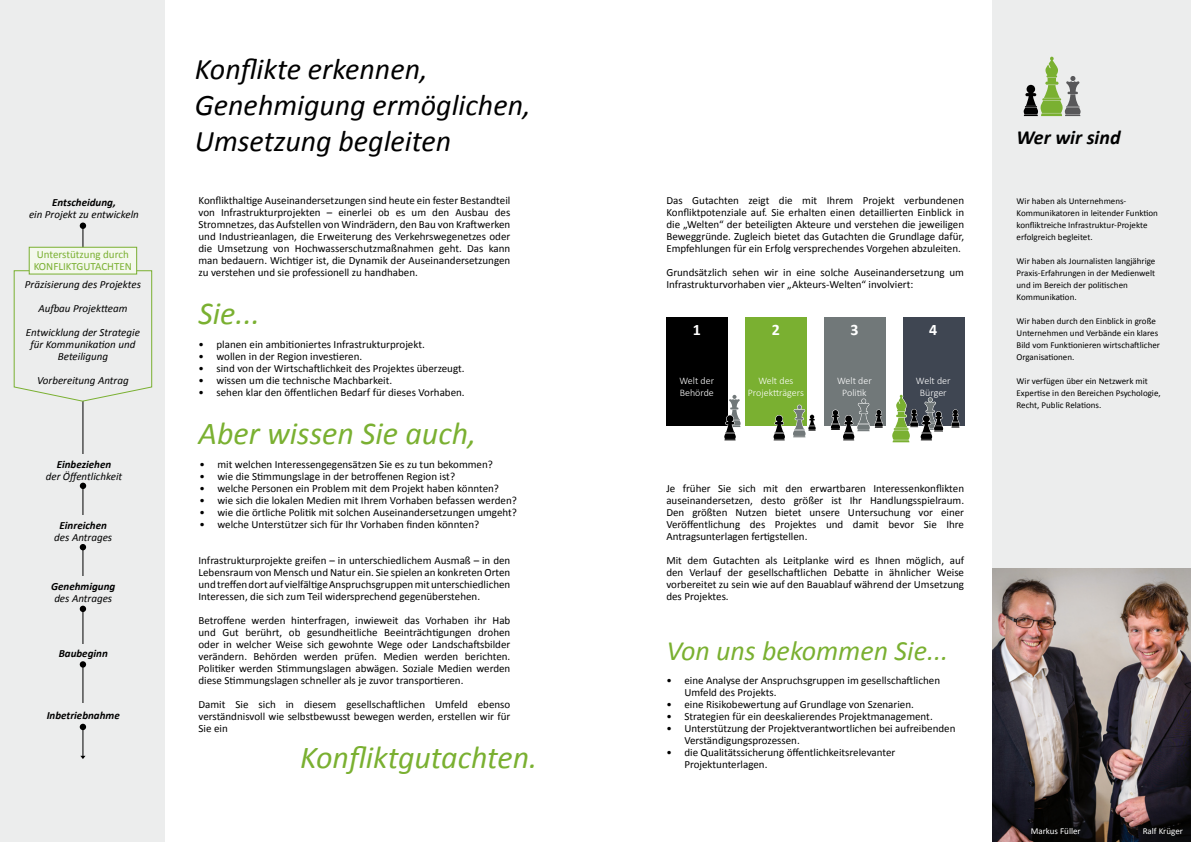
<style>
.page{position:relative;width:1191px;height:842px;background:#fff}
.page>*{position:absolute;margin:0;border:0;box-sizing:border-box;transform-origin:0 0}
.t1{font:italic 32px "Calibri";color:#7ab031}
.t2{font:italic 30px/36px "Calibri";color:#000}
.t3{font:italic 28px "Calibri";color:#7ab031}
.t4{font:italic 700 20px "Calibri";color:#000}
.t5{font:700 16px "Calibri";color:#fff}
.t6{font:11px/12px "Calibri";color:#000;text-align:justify}
.t7{font:italic 11px/24px "Calibri";color:#000;text-align:center}
.t8{font:italic 700 11px "Calibri";color:#000}
.t9{font:11px/12px "Calibri";color:#7ab031}
.t10{font:300 10px/12px "Calibri";color:#fff;text-align:center}
.t11{font:9px/12px "Calibri";color:#000}
.t12{font:9px "Calibri";color:#fff}
</style>
<div class="page">
<div style="left:666px;top:317px;width:61px;height:108px;background:#000"></div>
<div style="left:745px;top:317px;width:61px;height:108px;background:#7ab031"></div>
<div style="left:824px;top:317px;width:61px;height:108px;background:#717879"></div>
<div style="left:903px;top:317px;width:61px;height:108px;background:#3f4652"></div>
<div style="left:992px;top:0;width:199px;height:842px;background:#eceded"></div>
<div style="left:0;top:0;width:164px;height:842px;background:#eceded"></div>
<img style="left:992px;top:569px;width:199px;height:273px">
<svg style="left:1023px;top:57px;width:57px;height:59px"></svg>
<svg style="left:792px;top:405px;width:23px;height:33px"></svg>
<svg style="left:714px;top:395px;width:26px;height:46px"></svg>
<svg style="left:772px;top:415px;width:13px;height:26px"></svg>
<svg style="left:829px;top:399px;width:54px;height:42px"></svg>
<svg style="left:892px;top:394px;width:52px;height:49px"></svg>
<svg style="left:950px;top:409px;width:10px;height:19px"></svg>
<hr style="left:82px;top:226px;width:1px;height:531px;background:#000">
<svg style="left:80px;top:223px;width:6px;height:6px"></svg>
<svg style="left:13px;top:270px;width:140px;height:132px"></svg>
<div style="left:29px;top:247px;width:108px;height:28px;background:#f4f8ed;border:1px solid #7ab031"></div>
<div style="left:18px;top:516px;width:131px;height:30px;background:#eceded"></div>
<svg style="left:80px;top:544px;width:6px;height:6px"></svg>
<div style="left:18px;top:577px;width:131px;height:30px;background:#eceded"></div>
<svg style="left:80px;top:606px;width:6px;height:6px"></svg>
<div style="left:18px;top:644px;width:131px;height:17px;background:#eceded"></div>
<div style="left:80px;top:661px;width:6px;height:7px;background:#000;border-radius:50%"></div>
<div style="left:18px;top:704px;width:131px;height:22px;background:#eceded"></div>
<svg style="left:80px;top:724px;width:6px;height:6px"></svg>
<div style="left:18px;top:454px;width:132px;height:31px;background:#eceded"></div>
<svg style="left:80px;top:483px;width:6px;height:6px"></svg>
<p class="t8" style="left:52px;top:195px;width:65px">Entscheidung,</p>
<p class="t7" style="left:29px;top:201px;width:111px">ein Projekt zu entwickeln</p>
<p class="t9" style="left:34px;top:249px;width:100px">Unterstützung durch<br>KONFLIKTGUTACHTEN</p>
<p class="t7" style="left:25px;top:272px;width:117px">Präzisierung des Projektes<br>Aufbau Projektteam<br>Entwicklung der Strategie</p>
<p class="t7" style="left:31px;top:338px;width:106px;line-height:12px">für Kommunikation und<br>Beteiligung</p>
<p class="t7" style="left:37px;top:368px;width:93px">Vorbereitung Antrag</p>
<p class="t8" style="left:57px;top:457px;width:56px">Einbeziehen</p>
<p class="t7" style="left:46px;top:464px;width:78px">der Öffentlichkeit</p>
<p class="t8" style="left:60px;top:518px;width:49px">Einreichen</p>
<p class="t7" style="left:54px;top:525px;width:59px">des Antrages</p>
<p class="t8" style="left:51px;top:579px;width:66px">Genehmigung</p>
<p class="t7" style="left:54px;top:586px;width:59px">des Antrages</p>
<p class="t8" style="left:59px;top:646px;width:51px">Baubeginn</p>
<p class="t8" style="left:47px;top:708px;width:75px">Inbetriebnahme</p>
<h2 class="t2" style="left:195px;top:50px;width:337px">Konflikte erkennen,<br>Genehmigung ermöglichen,<br>Umsetzung begleiten</h2>
<p class="t6" style="left:198px;top:194px;width:313px">Konflikthaltige Auseinandersetzungen sind heute ein fester Bestandteil von Infrastrukturprojekten – einerlei ob es um den Ausbau des Stromnetzes, das Aufstellen von Windrädern, den Bau von Kraftwerken und Industrieanlagen, die Erweiterung des Verkehrswegenetzes oder die Umsetzung von Hochwasserschutzmaßnahmen geht. Das kann man bedauern. Wichtiger ist, die Dynamik der Auseinandersetzungen zu verstehen und sie professionell zu handhaben.</p>
<h1 class="t1" style="left:198px;top:292px;width:63px">Sie...</h1>
<p class="t6" style="left:198px;top:338px;width:228px">• planen ein ambitioniertes Infrastrukturprojekt.</p>
<p class="t6" style="left:198px;top:350px;width:165px">• wollen in der Region investieren.</p>
<p class="t6" style="left:198px;top:362px;width:267px">• sind von der Wirtschaftlichkeit des Projektes überzeugt.</p>
<p class="t6" style="left:198px;top:374px;width:195px">• wissen um die technische Machbarkeit.</p>
<p class="t6" style="left:198px;top:386px;width:268px">• sehen klar den öffentlichen Bedarf für dieses Vorhaben.</p>
<h1 class="t1" style="left:198px;top:412px;width:279px">Aber wissen Sie auch,</h1>
<p class="t6" style="left:199px;top:458px;width:295px">• mit welchen Interessengegensätzen Sie es zu tun bekommen?</p>
<p class="t6" style="left:199px;top:470px;width:257px">• wie die Stimmungslage in der betroffenen Region ist?</p>
<p class="t6" style="left:199px;top:482px;width:301px">• welche Personen ein Problem mit dem Projekt haben könnten?</p>
<p class="t6" style="left:199px;top:494px;width:319px">• wie sich die lokalen Medien mit Ihrem Vorhaben befassen werden?</p>
<p class="t6" style="left:199px;top:506px;width:319px">• wie die örtliche Politik mit solchen Auseinandersetzungen umgeht?</p>
<p class="t6" style="left:199px;top:518px;width:281px">• welche Unterstützer sich für Ihr Vorhaben finden könnten?</p>
<p class="t6" style="left:198px;top:554px;width:313px">Infrastrukturprojekte greifen – in unterschiedlichem Ausmaß – in den Lebensraum von Mensch und Natur ein. Sie spielen an konkreten Orten und treffen dort auf vielfältige Anspruchsgruppen mit unterschiedlichen Interessen, die sich zum Teil widersprechend gegenüberstehen.</p>
<p class="t6" style="left:198px;top:614px;width:313px">Betroffene werden hinterfragen, inwieweit das Vorhaben ihr Hab und Gut berührt, ob gesundheitliche Beeinträchtigungen drohen oder in welcher Weise sich gewohnte Wege oder Landschaftsbilder verändern. Behörden werden prüfen. Medien werden berichten.<br>Politiker werden Stimmungslagen abwägen. Soziale Medien werden diese Stimmungslagen schneller als je zuvor transportieren.</p>
<p class="t6" style="left:198px;top:698px;width:313px">Damit Sie sich in diesem gesellschaftlichen Umfeld ebenso verständnisvoll wie selbstbewusst bewegen werden, erstellen wir für Sie ein</p>
<h1 class="t1" style="left:300px;top:736px;width:239px">Konfliktgutachten.</h1>
<p class="t6" style="left:666px;top:194px;width:299px">Das Gutachten zeigt die mit Ihrem Projekt verbundenen Konfliktpotenziale auf. Sie erhalten einen detaillierten Einblick in die „Welten“ der beteiligten Akteure und verstehen die jeweiligen Beweggründe. Zugleich bietet das Gutachten die Grundlage dafür, Empfehlungen für ein Erfolg versprechendes Vorgehen abzuleiten.</p>
<p class="t6" style="left:666px;top:266px;width:299px">Grundsätzlich sehen wir in eine solche Auseinandersetzung um<br>Infrastrukturvorhaben vier „Akteurs-Welten“ involviert:</p>
<h3 class="t5" style="left:692px;top:320px;width:10px">1</h3>
<p class="t10" style="left:679px;top:374px;width:36px;text-align:left">Welt der<br>Behörde</p>
<h3 class="t5" style="left:772px;top:320px;width:10px">2</h3>
<p class="t10" style="left:748px;top:374px;width:57px">Welt des<br>Projektträgers</p>
<h3 class="t5" style="left:850px;top:320px;width:10px">3</h3>
<p class="t10" style="left:837px;top:374px;width:36px">Welt der<br>Politik</p>
<h3 class="t5" style="left:929px;top:320px;width:10px">4</h3>
<p class="t10" style="left:916px;top:374px;width:36px">Welt der<br>Bürger</p>
<p class="t6" style="left:666px;top:482px;width:299px">Je früher Sie sich mit den erwartbaren Interessenkonflikten auseinandersetzen, desto größer ist Ihr Handlungsspielraum.<br>Den größten Nutzen bietet unsere Untersuchung vor einer Veröffentlichung des Projektes und damit bevor Sie Ihre Antragsunterlagen fertigstellen.</p>
<p class="t6" style="left:666px;top:554px;width:299px">Mit dem Gutachten als Leitplanke wird es Ihnen möglich, auf den Verlauf der gesellschaftlichen Debatte in ähnlicher Weise vorbereitet zu sein wie auf den Bauablauf während der Umsetzung des Projektes.</p>
<h3 class="t3" style="left:666px;top:632px;width:283px">Von uns bekommen Sie...</h3>
<p class="t6" style="left:684px;top:674px;width:257px;text-indent:-18px">• eine Analyse der Anspruchsgruppen im gesellschaftlichen<br>Umfeld des Projekts.</p>
<p class="t6" style="left:666px;top:698px;width:249px">• eine Risikobewertung auf Grundlage von Szenarien.</p>
<p class="t6" style="left:666px;top:710px;width:268px">• Strategien für ein deeskalierendes Projektmanagement.</p>
<p class="t6" style="left:684px;top:722px;width:272px;text-indent:-18px">• Unterstützung der Projektverantwortlichen bei aufreibenden<br>Verständigungsprozessen.</p>
<p class="t6" style="left:684px;top:746px;width:212px;text-indent:-18px">• die Qualitätssicherung öffentlichkeitsrelevanter<br>Projektunterlagen.</p>
<h3 class="t4" style="left:1016px;top:125px;width:106px">Wer wir sind</h3>
<p class="t11" style="left:1016px;top:195px;width:143px">Wir haben als Unternehmens-Kommunikatoren in leitender Funktion konfliktreiche Infrastruktur-Projekte erfolgreich begleitet.</p>
<p class="t11" style="left:1016px;top:255px;width:140px">Wir haben als Journalisten langjährige<br>Praxis-Erfahrungen in der Medienwelt und im Bereich der politischen<br>Kommunikation.</p>
<p class="t11" style="left:1016px;top:315px;width:145px">Wir haben durch den Einblick in große Unternehmen und Verbände ein klares Bild vom Funktionieren wirtschaftlicher Organisationen.</p>
<p class="t11" style="left:1016px;top:375px;width:146px">Wir verfügen über ein Netzwerk mit<br>Expertise in den Bereichen Psychologie,<br>Recht, Public Relations.</p>
<p class="t12" style="left:1030px;top:825px;width:51px">Markus Füller</p>
<p class="t12" style="left:1142px;top:825px;width:42px">Ralf Krüger</p>
</div>
